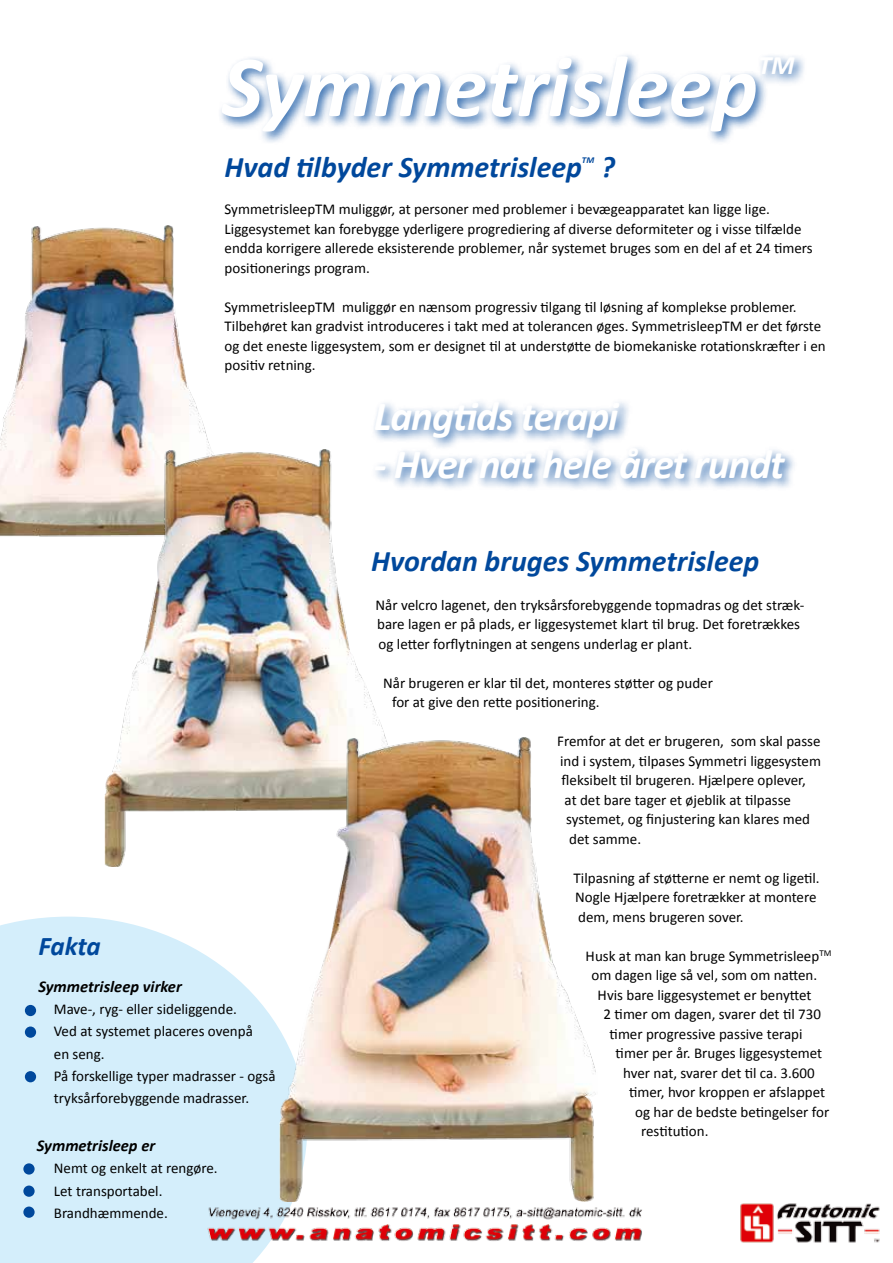
<style>
.page{position:relative;width:893px;height:1263px;background:#fff}
.page>*{position:absolute;margin:0;border:0;box-sizing:border-box;transform-origin:0 0}
.t1{font:italic 700 87.75px "Calibri";color:#fff}
.t2{font:italic 700 41.4px "Calibri";letter-spacing:-.025em;color:#fff}
.t3{font:italic 700 30px "Calibri";color:#00489c}
.t4{font:italic 700 27px "Calibri";letter-spacing:-.01em;color:#00489c}
.t5{font:italic 700 26.7px "Calibri";color:#fff}
.t6{font:italic 700 16.5px "Calibri";color:#000}
.t7{font:15px/19.5px "Calibri";color:#000}
.t8{font:italic 700 9px "Calibri";color:#00489c}
</style>
<div class="page">
<svg style="left:0;top:916px;width:280px;height:347px;fill:#d4eefb"></svg>
<div style="left:371px;top:397px;width:428px;height:94px;background:#00489c;opacity:.75"></div>
<img style="left:0;top:226px;width:211px;height:311px">
<img style="left:105px;top:449px;width:286px;height:418px">
<img style="left:280px;top:737px;width:316px;height:464px">
<div style="left:217px;top:52px;width:591px;height:93px;background:#00489c;opacity:.75"></div>
<div style="left:25px;top:1005px;width:11px;height:11px;background:#00489c;border-radius:50%"></div>
<div style="left:25px;top:1026px;width:11px;height:12px;background:#00489c;border-radius:50%"></div>
<div style="left:25px;top:1071px;width:11px;height:11px;background:#00489c;border-radius:50%"></div>
<div style="left:23px;top:1163px;width:12px;height:11px;background:#00489c;border-radius:50%"></div>
<div style="left:23px;top:1185px;width:12px;height:12px;background:#00489c;border-radius:50%"></div>
<img style="left:133px;top:1201px;width:747px;height:43px">
<div style="left:23px;top:1206px;width:12px;height:12px;background:#00489c;border-radius:50%"></div>
<h1 class="t1" style="left:222px;top:31px;width:538px">Symmetrisleep</h1>
<h3 class="t5" style="left:758px;top:48px;width:38px">TM</h3>
<h3 class="t3" style="left:225px;top:148px;width:359px">Hvad tilbyder Symmetrisleep</h3>
<p class="t8" style="left:582px;top:154px;width:14px">TM</p>
<h3 class="t3" style="left:601px;top:148px;width:15px">?</h3>
<p class="t7" style="left:225px;top:199px;width:590px">SymmetrisleepTM muliggør, at personer med problemer i bevægeapparatet kan ligge lige.<br>Liggesystemet kan forebygge yderligere progrediering af diverse deformiteter og i visse tilfælde endda korrigere allerede eksisterende problemer, når systemet bruges som en del af et 24 timers positionerings program.</p>
<p class="t7" style="left:225px;top:297px;width:603px">SymmetrisleepTM muliggør en nænsom progressiv tilgang til løsning af komplekse problemer.<br>Tilbehøret kan gradvist introduceres i takt med at tolerancen øges. SymmetrisleepTM er det første og det eneste liggesystem, som er designet til at understøtte de biomekaniske rotationskræfter i en positiv retning.</p>
<h3 class="t4" style="left:38px;top:928px;width:64px">Fakta</h3>
<p class="t6" style="left:38px;top:976px;width:145px">Symmetrisleep virker</p>
<p class="t7" style="left:54px;top:998px;width:223px;line-height:22.2px">Mave-, ryg- eller sideliggende.<br>Ved at systemet placeres ovenpå<br>en seng.<br>På forskellige typer madrasser - også tryksårforebyggende madrasser.</p>
<p class="t6" style="left:37px;top:1135px;width:120px">Symmetrisleep er</p>
<p class="t7" style="left:54px;top:1157px;width:165px;line-height:22.2px">Nemt og enkelt at rengøre.<br>Let transportabel.<br>Brandhæmmende.</p>
<h2 class="t2" style="left:374px;top:390px;width:246px">Langtids terapi</h2>
<h2 class="t2" style="left:374px;top:438px;width:412px">- Hver nat hele året rundt</h2>
<h3 class="t3" style="left:371px;top:541px;width:390px">Hvordan bruges Symmetrisleep</h3>
<p class="t7" style="left:376px;top:595px;width:430px">Når velcro lagenet, den tryksårsforebyggende topmadras og det stræk&shy;bare lagen er på plads, er liggesystemet klart til brug. Det foretrækkes og letter forflytningen at sengens underlag er plant.</p>
<p class="t7" style="left:392px;top:673px;width:322px;text-indent:-9px">Når brugeren er klar til det, monteres støtter og puder for at give den rette positionering.</p>
<p class="t7" style="left:557px;top:731px;width:265px">Fremfor at det er brugeren, som skal passe</p>
<p class="t7" style="left:560px;top:751px;width:262px">ind i system, tilpases Symmetri liggesystem</p>
<p class="t7" style="left:562px;top:770px;width:246px">fleksibelt til brugeren. Hjælpere oplever,</p>
<p class="t7" style="left:565px;top:790px;width:228px">at det bare tager et øjeblik at tilpasse</p>
<p class="t7" style="left:566px;top:809px;width:246px">systemet, og finjustering kan klares med</p>
<p class="t7" style="left:569px;top:829px;width:73px">det samme.</p>
<p class="t7" style="left:574px;top:868px;width:247px">Tilpasning af støtterne er nemt og ligetil.<br>Nogle Hjælpere foretrækker at montere dem, mens brugeren sover.</p>
<p class="t7" style="left:586px;top:946px;width:247px">Husk at man kan bruge Symmetrisleep<sup>TM</sup></p>
<p class="t7" style="left:592px;top:965px;width:227px">om dagen lige så vel, som om natten.</p>
<p class="t7" style="left:598px;top:985px;width:215px">Hvis bare liggesystemet er benyttet</p>
<p class="t7" style="left:604px;top:1004px;width:219px">2 timer om dagen, svarer det til 730</p>
<p class="t7" style="left:610px;top:1024px;width:194px">timer progressive passive terapi</p>
<p class="t7" style="left:616px;top:1043px;width:208px">timer per år. Bruges liggesystemet</p>
<p class="t7" style="left:623px;top:1063px;width:193px">hver nat, svarer det til ca. 3.600</p>
<p class="t7" style="left:629px;top:1082px;width:198px">timer, hvor kroppen er afslappet</p>
<p class="t7" style="left:635px;top:1102px;width:196px">og har de bedste betingelser for</p>
<p class="t7" style="left:641px;top:1121px;width:69px">restitution.</p>
</div>
